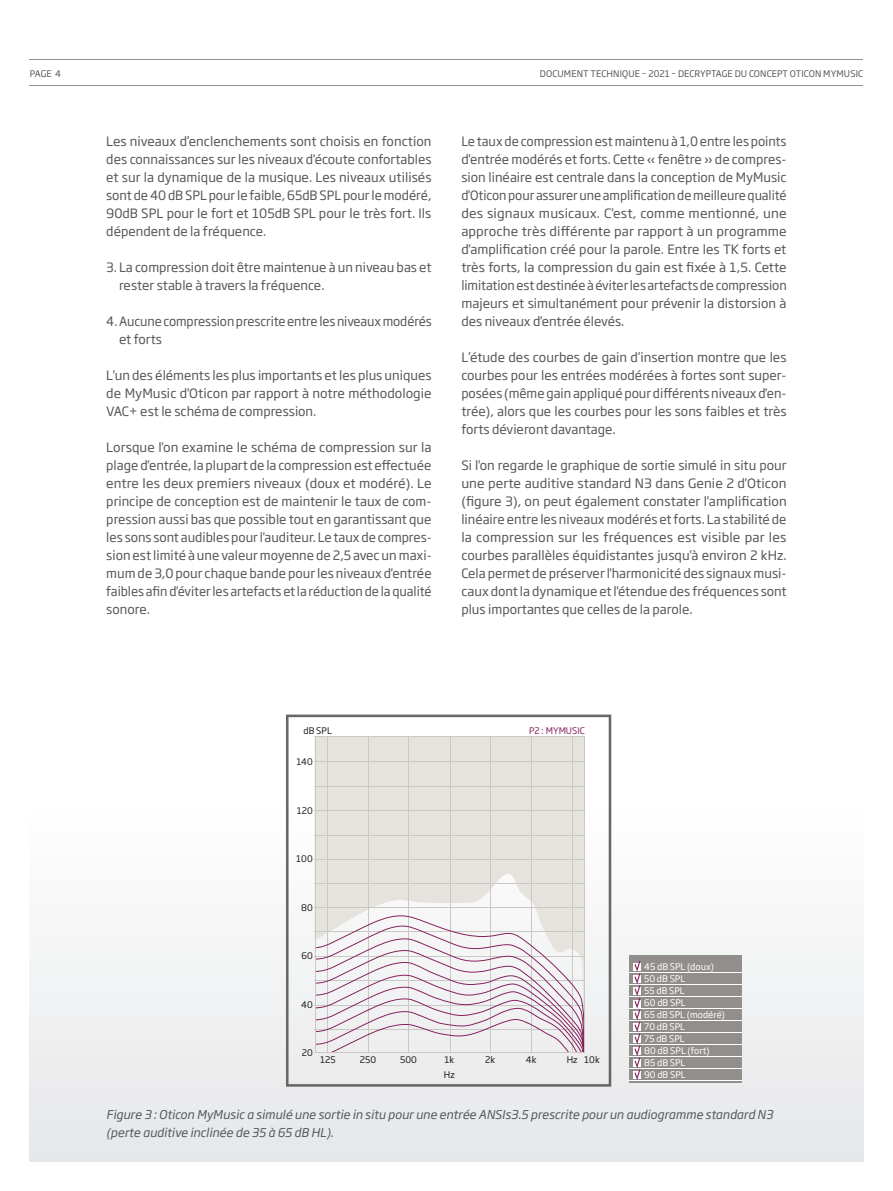
<style>
.page{position:relative;width:893px;height:1191px;background:#fff}
.page>*{position:absolute;margin:0;border:0;box-sizing:border-box;transform-origin:0 0}
.t1{font:12.75px/18px "Soho Gothic Pro";color:#57585a;text-align:justify}
.t2{font:italic 12px/18px "Soho Gothic Pro";color:#57585a}
.t3{font:9px/12px "Soho Gothic Pro";color:#fff}
.t4{font:9px "Soho Gothic Pro";letter-spacing:.015em;color:#57585a}
.t5{font:9px "Soho Gothic Pro";color:#231f20}
.t6{font:9px "Soho Gothic Pro";color:#872460}
</style>
<div class="page">
<div style="left:30px;top:804px;width:833px;height:357px;background:#f1f2f3"></div>
<svg style="left:286px;top:714px;width:325px;height:372px;fill:#e6e3de"></svg>
<svg style="left:316px;top:915px;width:268px;height:137px"></svg>
<hr style="left:315px;top:1052px;width:270px;height:1px;background:#c9c9c4">
<hr style="left:584px;top:737px;width:1px;height:315px;background:#c9c9c4">
<hr style="left:315px;top:737px;width:1px;height:315px;background:#c9c9c4">
<div style="left:629px;top:956px;width:113px;height:127px;background:#928e8b"></div>
<hr style="left:629px;top:972px;width:113px;height:1px;background:#fff">
<hr style="left:629px;top:984px;width:113px;height:1px;background:#fff">
<hr style="left:629px;top:996px;width:113px;height:1px;background:#fff">
<hr style="left:629px;top:1008px;width:113px;height:1px;background:#fff">
<hr style="left:629px;top:1020px;width:113px;height:1px;background:#fff">
<hr style="left:629px;top:1032px;width:113px;height:1px;background:#fff">
<hr style="left:629px;top:1044px;width:113px;height:1px;background:#fff">
<hr style="left:629px;top:1056px;width:113px;height:1px;background:#fff">
<hr style="left:629px;top:1068px;width:113px;height:1px;background:#fff">
<hr style="left:629px;top:1080px;width:113px;height:1px;background:#fff">
<div style="left:634px;top:963px;width:7px;height:7px;background:#fff"></div>
<div style="left:634px;top:975px;width:7px;height:7px;background:#fff"></div>
<div style="left:634px;top:987px;width:7px;height:7px;background:#fff"></div>
<div style="left:634px;top:1000px;width:7px;height:7px;background:#fff"></div>
<div style="left:634px;top:1011px;width:7px;height:7px;background:#fff"></div>
<div style="left:634px;top:1023px;width:7px;height:7px;background:#fff"></div>
<div style="left:634px;top:1035px;width:7px;height:7px;background:#fff"></div>
<div style="left:634px;top:1047px;width:7px;height:7px;background:#fff"></div>
<div style="left:634px;top:1059px;width:7px;height:7px;background:#fff"></div>
<div style="left:634px;top:1071px;width:7px;height:7px;background:#fff"></div>
<svg style="left:634px;top:961px;width:6px;height:119px"></svg>
<hr style="left:30px;top:85px;width:833px;height:1px;background:#928e8b">
<hr style="left:30px;top:60px;width:833px;height:1px;background:#928e8b">
<p class="t4" style="left:30px;top:66px;width:33px">PAGE 4</p>
<p class="t4" style="left:540px;top:66px;width:325px">DOCUMENT TECHNIQUE – 2021 – DECRYPTAGE DU CONCEPT OTICON MYMUSIC</p>
<p class="t1" style="left:106px;top:132px;width:327px">Les niveaux d’enclenchements sont choisis en fonction des connaissances sur les niveaux d'écoute confortables et sur la dynamique de la musique. Les niveaux utilisés sont de 40 dB SPL pour le faible, 65dB SPL pour le modéré, 90dB SPL pour le fort et 105dB SPL pour le très fort. Ils dépendent de la fréquence.</p>
<p class="t1" style="left:119px;top:258px;width:314px;text-indent:-13px">3. La compression doit être maintenue à un niveau bas et rester stable à travers la fréquence.</p>
<p class="t1" style="left:119px;top:312px;width:314px;text-indent:-13px">4. Aucune compression prescrite entre les niveaux modérés et forts</p>
<p class="t1" style="left:106px;top:366px;width:327px">L'un des éléments les plus importants et les plus uniques de MyMusic d'Oticon par rapport à notre méthodologie VAC+ est le schéma de compression.</p>
<p class="t1" style="left:106px;top:438px;width:327px">Lorsque l'on examine le schéma de compression sur la plage d'entrée, la plupart de la compression est effectuée entre les deux premiers niveaux (doux et modéré). Le principe de conception est de maintenir le taux de com&shy;pression aussi bas que possible tout en garantissant que les sons sont audibles pour l'auditeur. Le taux de compres&shy;sion est limité à une valeur moyenne de 2,5 avec un maxi&shy;mum de 3,0 pour chaque bande pour les niveaux d'entrée faibles afin d'éviter les artefacts et la réduction de la qualité sonore.</p>
<p class="t1" style="left:461px;top:132px;width:327px">Le taux de compression est maintenu à 1,0 entre les points d'entrée modérés et forts. Cette « fenêtre » de compres&shy;sion linéaire est centrale dans la conception de MyMusic d'Oticon pour assurer une amplification de meilleure qualité des signaux musicaux. C'est, comme mentionné, une approche très différente par rapport à un programme d'amplification créé pour la parole. Entre les TK forts et très forts, la compression du gain est fixée à 1,5. Cette limitation est destinée à éviter les artefacts de compression majeurs et simultanément pour prévenir la distorsion à des niveaux d'entrée élevés.</p>
<p class="t1" style="left:461px;top:348px;width:327px">L’étude des courbes de gain d’insertion montre que les courbes pour les entrées modérées à fortes sont super&shy;posées (même gain appliqué pour différents niveaux d'en&shy;trée), alors que les courbes pour les sons faibles et très forts dévieront davantage.</p>
<p class="t1" style="left:461px;top:456px;width:327px">Si l'on regarde le graphique de sortie simulé in situ pour une perte auditive standard N3 dans Genie 2 d'Oticon (figure 3), on peut également constater l'amplification linéaire entre les niveaux modérés et forts. La stabilité de la compression sur les fréquences est visible par les courbes parallèles équidistantes jusqu'à environ 2 kHz.<br>Cela permet de préserver l'harmonicité des signaux musi&shy;caux dont la dynamique et l'étendue des fréquences sont plus importantes que celles de la parole.</p>
<p class="t5" style="left:304px;top:724px;width:30px">dB SPL</p>
<p class="t5" style="left:297px;top:755px;width:18px">140</p>
<p class="t5" style="left:297px;top:803px;width:18px">120</p>
<p class="t5" style="left:296px;top:852px;width:18px">100</p>
<p class="t5" style="left:301px;top:901px;width:13px">80</p>
<p class="t5" style="left:301px;top:949px;width:13px">60</p>
<p class="t6" style="left:529px;top:723px;width:57px">P2 : MYMUSIC</p>
<p class="t5" style="left:301px;top:997px;width:13px">40</p>
<p class="t5" style="left:302px;top:1045px;width:13px">20</p>
<p class="t5" style="left:320px;top:1052px;width:17px">125</p>
<p class="t5" style="left:360px;top:1052px;width:18px">250</p>
<p class="t5" style="left:400px;top:1052px;width:18px">500</p>
<p class="t5" style="left:444px;top:1052px;width:11px">1k</p>
<p class="t5" style="left:485px;top:1052px;width:12px">2k</p>
<p class="t5" style="left:526px;top:1052px;width:12px">4k</p>
<p class="t5" style="left:567px;top:1052px;width:12px">Hz</p>
<p class="t5" style="left:444px;top:1067px;width:12px">Hz</p>
<p class="t5" style="left:584px;top:1052px;width:17px">10k</p>
<p class="t3" style="left:644px;top:960px;width:82px">45 dB SPL (doux)<br>50 dB SPL<br>55 dB SPL<br>60 dB SPL<br>65 dB SPL (modéré)<br>70 dB SPL<br>75 dB SPL<br>80 dB SPL (fort)<br>85 dB SPL<br>90 dB SPL</p>
<p class="t2" style="left:106px;top:1104px;width:668px">Figure 3 : Oticon MyMusic a simulé une sortie in situ pour une entrée ANSIs3.5 prescrite pour un audiogramme standard N3 (perte auditive inclinée de 35 à 65 dB HL).</p>
</div>
